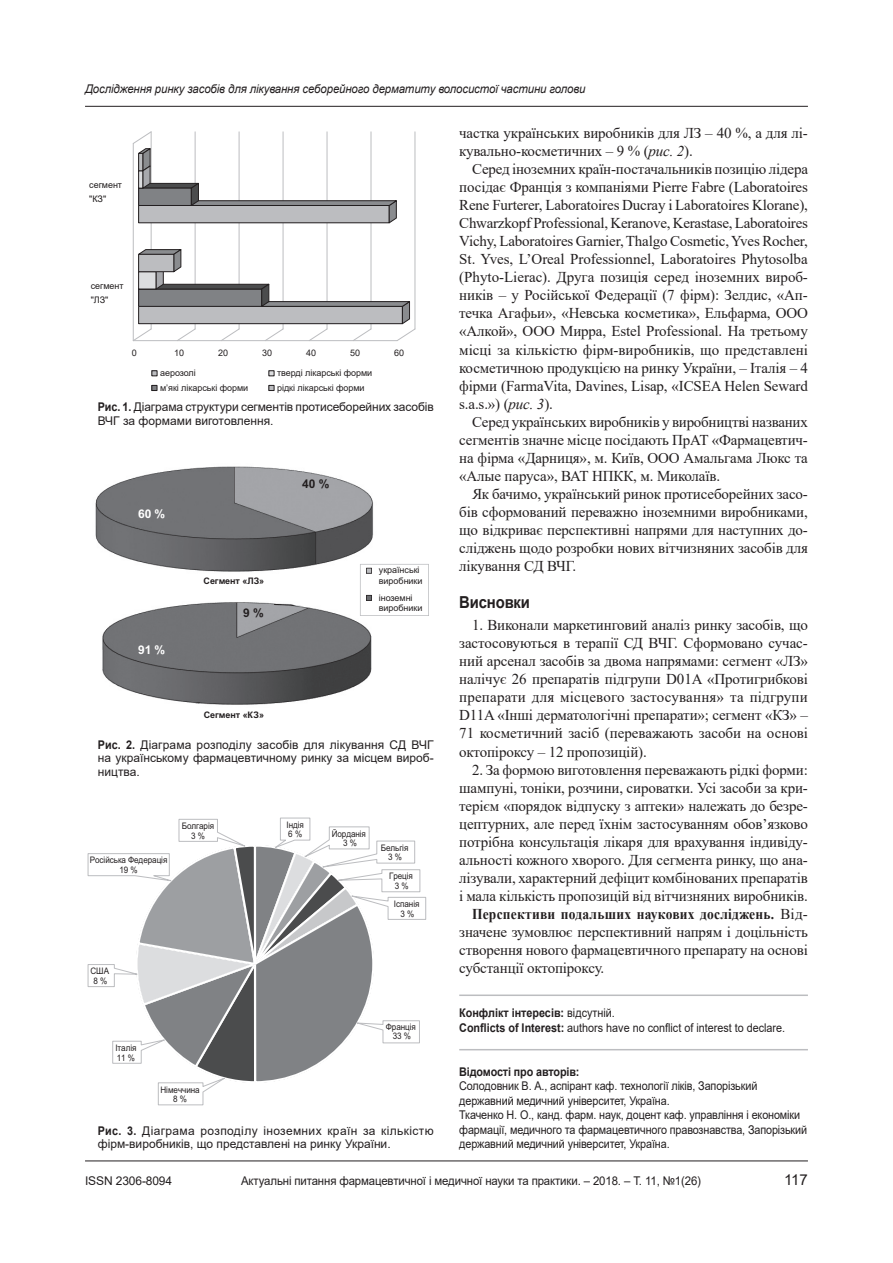
<style>
.page{position:relative;width:893px;height:1263px;background:#fff}
.page>*{position:absolute;margin:0;border:0;box-sizing:border-box;transform-origin:0 0}
.nazva{font:700 16.5px "Arial";letter-spacing:-.01em;color:#231f20;scale:.9 1}
.tecst{font:15px/18px "Times New Roman";letter-spacing:-.01em;color:#231f20;text-align:justify}
.t1{font:15px "Arial";color:#231f20}
.примечание{font:12px/13.5px "Arial";color:#231f20}
._131{font:12px/14.4px "Arial";letter-spacing:-.01em;color:#231f20;scale:.9 1}
._132{font:12px/14.4px "Arial";color:#231f20;scale:.9 1}
.t2{font:italic 12px "Arial";letter-spacing:-.01em;color:#231f20;scale:.95 1}
._131-2{font:12px "Arial";letter-spacing:-.01em;color:#231f20;scale:.95 1}
._130_line{font:700 12px "Arial";letter-spacing:-.01em;color:#231f20;scale:.9 1}
._131-3{font:12px "Arial";letter-spacing:-.01em;color:#231f20}
.t3{font:700 12px "Arial";color:#fff}
._130_line-2{font:700 12px "Arial";letter-spacing:-.01em;color:#231f20}
.t4{font:9px/13.5px "Arial";letter-spacing:-.005em;color:#231f20}
.t5{font:9px/9.6px "Arial";letter-spacing:-.005em;color:#231f20;text-align:center;scale:.9 1}
.t6{font:700 9px "Arial";letter-spacing:-.005em;color:#231f20}
.s1{font-style:italic}
.s2{font-weight:700}
</style>
<div class="page">
<hr style="left:85px;top:1160px;width:723px;height:1px;background:#231f20">
<hr style="left:85px;top:106px;width:723px;height:1px;background:#231f20">
<hr style="left:459px;top:994px;width:349px;height:2px;background:#bcbdc0">
<hr style="left:459px;top:1049px;width:349px;height:1px;background:#bcbdc0">
<hr style="left:133px;top:143px;width:1px;height:198px;background:#bcbdc0">
<hr style="left:151px;top:132px;width:1px;height:197px;background:#bcbdc0">
<hr style="left:195px;top:132px;width:1px;height:197px;background:#bcbdc0">
<hr style="left:239px;top:132px;width:1px;height:197px;background:#bcbdc0">
<hr style="left:283px;top:132px;width:1px;height:197px;background:#bcbdc0">
<hr style="left:327px;top:132px;width:1px;height:197px;background:#bcbdc0">
<hr style="left:371px;top:132px;width:1px;height:197px;background:#bcbdc0">
<hr style="left:415px;top:132px;width:1px;height:197px;background:#bcbdc0">
<svg style="left:151px;top:370px;width:6px;height:6px"></svg>
<svg style="left:268px;top:370px;width:6px;height:6px"></svg>
<svg style="left:151px;top:385px;width:6px;height:6px"></svg>
<svg style="left:268px;top:385px;width:6px;height:6px"></svg>
<svg style="left:132px;top:131px;width:265px;height:93px"></svg>
<svg style="left:132px;top:248px;width:284px;height:94px"></svg>
<div style="left:139px;top:254px;width:35px;height:18px;background:#bcbdc0"></div>
<div style="left:138px;top:254px;width:36px;height:18px;border:1px solid #231f20"></div>
<img style="left:102px;top:602px;width:270px;height:103px">
<img style="left:95px;top:466px;width:278px;height:106px">
<svg style="left:360px;top:564px;width:69px;height:52px"></svg>
<svg style="left:87px;top:817px;width:339px;height:288px"></svg>
<p class="t2" style="left:85px;top:81px;width:528px">Дослідження ринку засобів для лікування себорейного дерматиту волосистої частини голови</p>
<p class="tecst" style="left:459px;top:123px;width:350px">частка українських виробників для ЛЗ – 40 %, а для лі&shy;кувально-косметичних – 9 % (<span class="s1">рис. 2</span>).</p>
<p class="tecst" style="left:459px;top:160px;width:350px;text-indent:13px">Серед іноземних країн-постачальників позицію лідера посідає Франція з компаніями Pierre Fabre (Laboratoires Rene Furterer, Laboratoires Ducray і Laboratoires Kloranе), Сhwarzkopf Professional, Keranove, Kerastase, Laboratoires Vichy, Laboratoires Garnier, Thalgo Cosmetic, Yves Rocher, St. Yves, L’Oreal Professionnel, Laboratoires Phytosolba (Phyto-Lierac). Друга позиція серед іноземних вироб&shy;ників – у Російської Федерації (7 фірм): Зелдис, «Ап&shy;течка Агафьи», «Невська косметика», Ельфарма, ООО «Алкой», ООО Мирра, Estel Professional. На третьому місці за кількістю фірм-виробників, що представлені косметичною продукцією на ринку України, – Італія – 4 фірми (FarmaVita, Davines, Lisap, «ICSEA Helen Seward s.a.s.») (<span class="s1">рис. 3</span>).</p>
<p class="tecst" style="left:459px;top:412px;width:350px;text-indent:13px">Серед українських виробників у виробництві названих сегментів значне місце посідають ПрАТ «Фармацевтич&shy;на фірма «Дарниця», м. Київ, ООО Амальгама Люкс та «Алые паруса», ВАТ НПКК, м. Миколаїв.</p>
<p class="tecst" style="left:459px;top:484px;width:350px;text-indent:13px">Як бачимо, український ринок протисеборейних засо&shy;бів сформований переважно іноземними виробниками, що відкриває перспективні напрями для наступних до&shy;сліджень щодо розробки нових вітчизняних засобів для лікування СД ВЧГ.</p>
<p class="nazva" style="left:459px;top:590px;width:80px">Висновки</p>
<p class="tecst" style="left:459px;top:616px;width:350px;text-indent:13px">1. Виконали маркетинговий аналіз ринку засобів, що застосовуються в терапії СД ВЧГ. Сформовано сучас&shy;ний арсенал засобів за двома напрямами: сегмент «ЛЗ» налічує 26 препаратів підгрупи D01A «Протигрибкові препарати для місцевого застосування» та підгрупи D11A «Інші дерматологічні препарати»; сегмент «КЗ» – 71 косметичний засіб (переважають засоби на основі октопіроксу – 12 пропозицій).</p>
<p class="tecst" style="left:459px;top:760px;width:350px;text-indent:13px">2. За формою виготовлення переважають рідкі форми: шампуні, тоніки, розчини, сироватки. Усі засоби за кри&shy;терієм «порядок відпуску з аптеки» належать до безре&shy;цептурних, але перед їхнім застосуванням обов’язково потрібна консультація лікаря для врахування індивіду&shy;альності кожного хворого. Для сегмента ринку, що ана&shy;лізували, характерний дефіцит комбінованих препаратів і мала кількість пропозицій від вітчизняних виробників.</p>
<p class="tecst" style="left:459px;top:904px;width:350px;text-indent:13px"><span class="s2">Перспективи подальших наукових досліджень.</span> Від&shy;значене зумовлює перспективний напрям і доцільність створення нового фармацевтичного препарату на основі субстанції октопіроксу.</p>
<p class="_132" style="left:459px;top:1006px;width:364px"><span class="s2">Конфлікт інтересів:</span> відсутній.<br><span class="s2">Conflicts of Interest:</span> authors have no conflict of interest to declare.</p>
<p class="_130_line" style="left:459px;top:1063px;width:135px">Відомості про авторів:</p>
<p class="_131" style="left:459px;top:1079px;width:333px">Солодовник В. А., аспірант каф. технології ліків, Запорізький державний медичний університет, Україна.</p>
<p class="_131" style="left:459px;top:1108px;width:388px">Ткаченко Н. О., канд. фарм. наук, доцент каф. управління і економіки фармації, медичного та фармацевтичного правознавства, Запорізький державний медичний університет, Україна.</p>
<p class="t4" style="left:89px;top:178px;width:34px">сегмент "КЗ"</p>
<p class="t4" style="left:91px;top:279px;width:34px">сегмент "ЛЗ"</p>
<p class="t4" style="left:132px;top:346px;width:7px">0</p>
<p class="t4" style="left:174px;top:346px;width:11px">10</p>
<p class="t4" style="left:218px;top:346px;width:11px">20</p>
<p class="t4" style="left:262px;top:346px;width:11px">30</p>
<p class="t4" style="left:306px;top:346px;width:11px">40</p>
<p class="t4" style="left:350px;top:346px;width:11px">50</p>
<p class="t4" style="left:394px;top:346px;width:11px">60</p>
<p class="t4" style="left:160px;top:366px;width:37px">аерозолі</p>
<p class="t4" style="left:277px;top:366px;width:97px">тверді лікарські форми</p>
<p class="t4" style="left:160px;top:381px;width:90px">м’які лікарські форми</p>
<p class="t4" style="left:277px;top:381px;width:89px">рідкі лікарські форми</p>
<p class="примечание" style="left:98px;top:400px;width:337px"><span class="s2">Рис. 1.</span> Діаграма структури сегментів протисеборейних засобів<br>ВЧГ за формами виготовлення.</p>
<p class="_130_line-2" style="left:302px;top:476px;width:29px">40 %</p>
<p class="t3" style="left:138px;top:505px;width:29px">60 %</p>
<p class="t4" style="left:379px;top:565px;width:45px;line-height:10.5px">українські виробники</p>
<p class="t4" style="left:379px;top:592px;width:45px;line-height:10.5px">іноземні виробники</p>
<p class="t6" style="left:204px;top:575px;width:62px">Сегмент «ЛЗ»</p>
<p class="_130_line-2" style="left:243px;top:604px;width:22px">9 %</p>
<p class="t3" style="left:138px;top:641px;width:29px">91 %</p>
<p class="t6" style="left:204px;top:708px;width:62px">Сегмент «КЗ»</p>
<p class="примечание" style="left:98px;top:737px;width:337px;text-align:justify"><span class="s2">Рис. 2.</span> Діаграма розподілу засобів для лікування СД ВЧГ на українському фармацевтичному ринку за місцем вироб&shy;ництва.</p>
<p class="t5" style="left:287px;top:820px;width:21px;text-align:left">Індія<br>6 %</p>
<p class="t5" style="left:332px;top:828px;width:40px">Йорданія<br>3 %</p>
<p class="t5" style="left:182px;top:821px;width:37px">Болгарія<br>3 %</p>
<p class="t5" style="left:381px;top:843px;width:32px">Бельгія<br>3 %</p>
<p class="t5" style="left:389px;top:871px;width:28px">Греція<br>3 %</p>
<p class="t5" style="left:394px;top:899px;width:30px">Іспанія<br>3 %</p>
<p class="t5" style="left:90px;top:855px;width:88px">Російська Федерація<br>19 %</p>
<p class="t5" style="left:91px;top:966px;width:22px">США<br>8 %</p>
<p class="t5" style="left:386px;top:1022px;width:35px">Франція<br>33 %</p>
<p class="t5" style="left:115px;top:1043px;width:25px;text-align:left">Італія<br>11 %</p>
<p class="t5" style="left:160px;top:1084px;width:45px">Німеччина<br>8 %</p>
<p class="примечание" style="left:98px;top:1123px;width:337px"><span class="s2">Рис. 3.</span> Діаграма розподілу іноземних країн за кількістю фірм-виробників, що представлені на ринку України.</p>
<p class="_131-3" style="left:85px;top:1172px;width:89px">ISSN 2306-8094</p>
<p class="_131-2" style="left:241px;top:1172px;width:486px">Актуальні питання фармацевтичної і медичної науки та практики. – 2018. – Т. 11, №1(26)</p>
<p class="t1" style="left:784px;top:1169px;width:25px">117</p>
</div>
